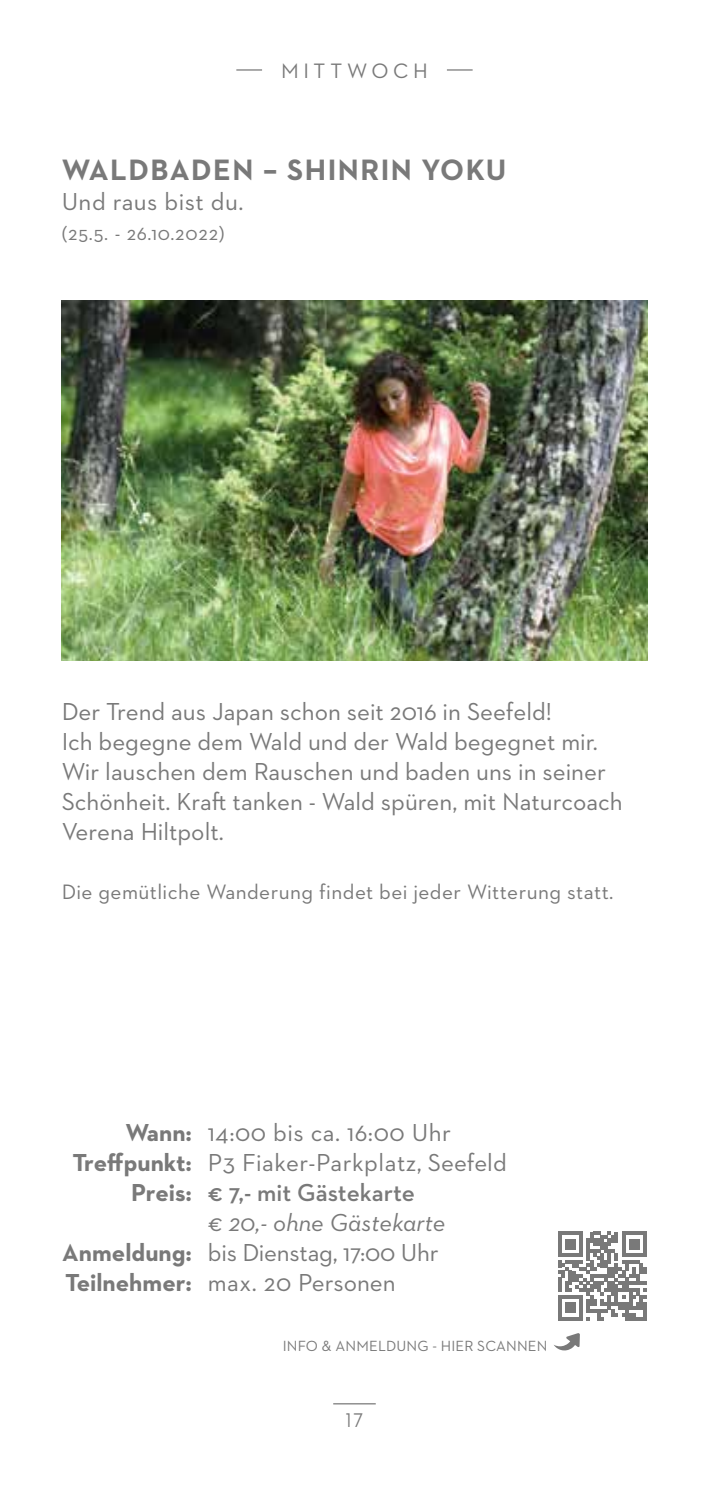
<style>
.page{position:relative;width:709px;height:1489px;background:#fff}
.page>*{position:absolute;margin:0;border:0;box-sizing:border-box;transform-origin:0 0}
.t1{font:700 30px "Neutraface 2 Text";letter-spacing:.05em;color:#797979}
.t2{font:25px/30px "Neutraface 2 Text";color:#797979}
.t3{font:25px/30px "Neutraface 2 Text";letter-spacing:.02em;color:#797979}
.t4{font:700 25px/30px "Neutraface 2 Text";color:#797979;text-align:right}
.t5{font:italic 25px "Neutraface 2 Text";color:#797979}
.t6{font:600 25px "Neutraface 2 Text";color:#797979}
.t7{font:21.25px "Neutraface 2 Text";letter-spacing:.02em;color:#797979}
.t8{font:21.25px "Neutraface 2 Text";letter-spacing:.215em;color:#797979}
.t9{font:20.25px "Neutraface 2 Text";color:#797979;scale:.87 1}
.t10{font:20px "Neutraface 2 Text";color:#797979}
.t11{font:15px "Neutraface 2 Text";letter-spacing:.01em;color:#797979}
</style>
<div class="page">
<hr style="left:333px;top:1402px;width:43px;height:2px;background:#797979">
<img style="left:62px;top:300px;width:585px;height:360px">
<svg style="left:554px;top:1333px;width:26px;height:17px"></svg>
<hr style="left:236px;top:69px;width:26px;height:2px;background:#797979">
<hr style="left:447px;top:69px;width:25px;height:2px;background:#797979">
<svg style="left:558px;top:1231px;width:88px;height:89px"></svg>
<p class="t8" style="left:281px;top:58px;width:148px">MITTWOCH</p>
<p class="t1" style="left:62px;top:151px;width:446px">WALDBADEN – SHINRIN YOKU</p>
<p class="t3" style="left:62px;top:186px;width:183px">Und raus bist du.</p>
<p class="t10" style="left:62px;top:221px;width:164px">(25.5. - 26.10.2022)</p>
<p class="t2" style="left:62px;top:696px;width:562px">Der Trend aus Japan schon seit 2016 in Seefeld!<br>Ich begegne dem Wald und der Wald begegnet mir.<br>Wir lauschen dem Rauschen und baden uns in seiner Schönheit. Kraft tanken - Wald spüren, mit Naturcoach Verena Hiltpolt.</p>
<p class="t7" style="left:62px;top:878px;width:553px">Die gemütliche Wanderung findet bei jeder Witterung statt.</p>
<p class="t4" style="left:72px;top:1116px;width:121px">Wann:<br>Treffpunkt:<br>Preis:</p>
<p class="t4" style="left:62px;top:1236px;width:131px;text-align:left">Anmeldung:<br>Teilnehmer:</p>
<p class="t3" style="left:208px;top:1116px;width:300px">14:00 bis ca. 16:00 Uhr<br>P3 Fiaker-Parkplatz, Seefeld</p>
<p class="t6" style="left:208px;top:1176px;width:209px">€ 7,- mit Gästekarte</p>
<p class="t5" style="left:208px;top:1206px;width:239px">€ 20,- ohne Gästekarte</p>
<p class="t2" style="left:208px;top:1236px;width:232px">bis Dienstag, 17:00 Uhr max. 20 Personen</p>
<p class="t11" style="left:283px;top:1336px;width:266px">INFO &amp; ANMELDUNG - HIER SCANNEN</p>
<p class="t9" style="left:346px;top:1407px;width:21px">17</p>
</div>
